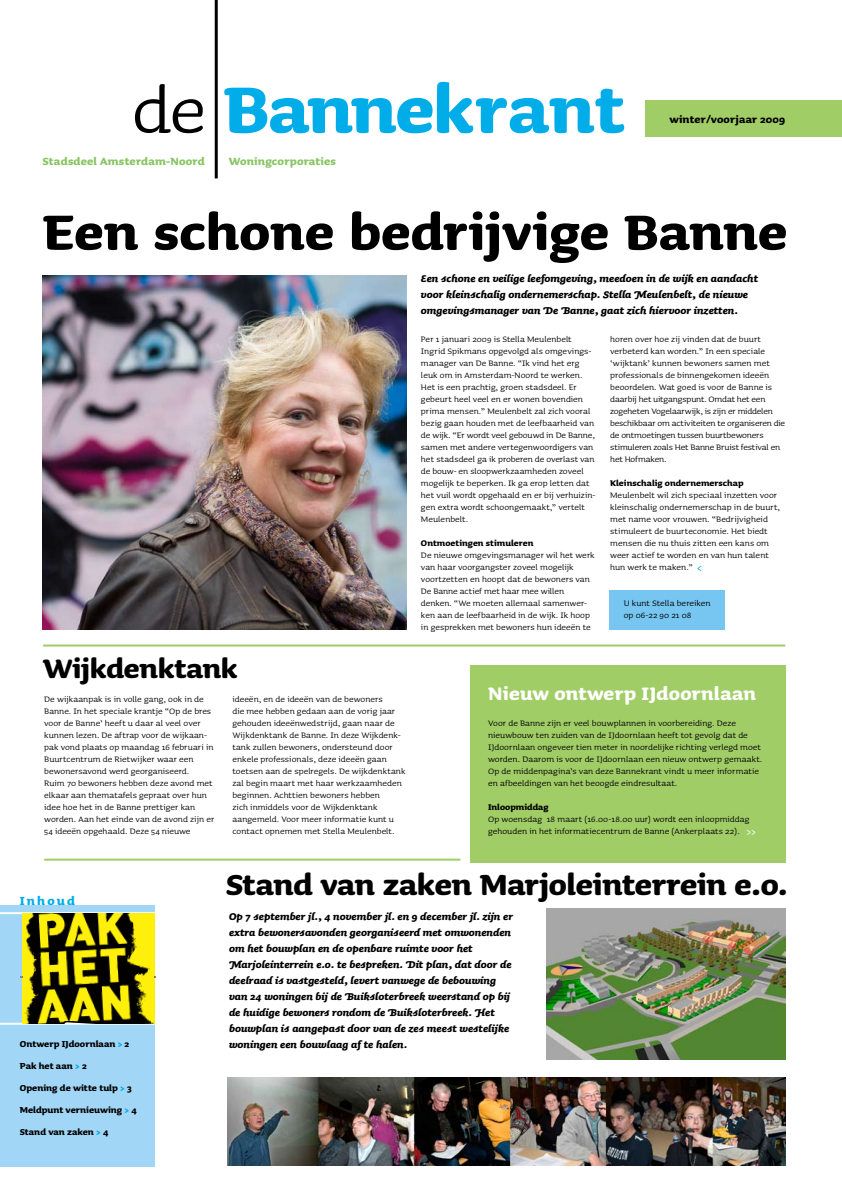
<style>
.page{position:relative;width:842px;height:1191px;background:#fff}
.page>*{position:absolute;margin:0;border:0;box-sizing:border-box;transform-origin:0 0}
.t1{font:700 83.5px "Sauna";letter-spacing:-.015em;color:#00ade9}
.t2{font:700 63px "Sauna";color:#000}
.t3{font:700 37px "Sauna";letter-spacing:-.01em;color:#000}
.t4{font:700 34px "Sauna";letter-spacing:-.005em;color:#000}
.t5{font:700 23px "Sauna";letter-spacing:.015em;color:#fff}
.t6{font:700 15px "Sauna";letter-spacing:.145em;color:#00ade9}
.t7{font:700 13.4px "Sauna";letter-spacing:.015em;color:#89c463}
.t8{font:700 13px "Sauna";letter-spacing:.015em;color:#000}
.t9{font:12.5px/16px "Sauna Bold Italic Swash";color:#000}
.t10{font:700 11px/22px "Sauna";color:#000}
.t11{font:10.5px/12px "Sauna";letter-spacing:.005em;color:#000}
.t12{font:700 10.5px "Sauna";letter-spacing:.005em;color:#000}
.s1{font-weight:400;color:#000}
.s2{font-size:13px;color:#00ade9}
.s3{font-size:13px;color:#fff}
.s4{color:#00ade9}
</style>
<div class="page">
<hr style="left:215px;top:0;width:3px;height:178px;background:#000">
<div style="left:0;top:905px;width:154px;height:261px;background:#a2d6f6"></div>
<div style="left:645px;top:100px;width:197px;height:37px;background:#a1cd67"></div>
<hr style="left:0;top:1022px;width:188px;height:2px;background:#fff">
<hr style="left:0;top:912px;width:188px;height:2px;background:#fff">
<hr style="left:43px;top:644px;width:742px;height:2px;background:#a1cd67">
<div style="left:609px;top:590px;width:116px;height:40px;background:#76c6f1"></div>
<img style="left:228px;top:1077px;width:557px;height:88px">
<img style="left:43px;top:276px;width:364px;height:353px">
<div style="left:470px;top:665px;width:315px;height:197px;background:#a1cd67"></div>
<img style="left:22px;top:914px;width:133px;height:109px">
<svg style="left:62px;top:1020px;width:86px;height:3px"></svg>
<img style="left:547px;top:908px;width:239px;height:151px">
<hr style="left:44px;top:858px;width:416px;height:2px;background:#a1cd67">
<h1 class="t1" style="left:132px;top:65px;width:494px"><span class="s1">de</span> Bannekrant</h1>
<p class="t7" style="left:43px;top:154px;width:164px">Stadsdeel Amsterdam-Noord</p>
<p class="t7" style="left:229px;top:154px;width:109px">Woningcorporaties</p>
<p class="t8" style="left:669px;top:113px;width:117px">winter/voorjaar 2009</p>
<h2 class="t2" style="left:43px;top:199px;width:746px">Een schone bedrijvige Banne</h2>
<p class="t9" style="left:421px;top:270px;width:339px">Een schone en veilige leefomgeving, meedoen in de wijk en aandacht voor kleinschalig ondernemerschap. Stella Meulenbelt, de nieuwe omgevingsmanager van De Banne, gaat zich hiervoor inzetten.</p>
<p class="t11" style="left:421px;top:333px;width:176px">Per 1 januari 2009 is Stella Meulenbelt Ingrid Spikmans opgevolgd als omgevings&shy;manager van De Banne. “Ik vind het erg leuk om in Amsterdam-Noord te werken.<br>Het is een prachtig, groen stadsdeel. Er gebeurt heel veel en er wonen bovendien prima mensen.” Meulenbelt zal zich vooral bezig gaan houden met de leefbaarheid van de wijk. “Er wordt veel gebouwd in De Banne, samen met andere vertegenwoordigers van het stadsdeel ga ik proberen de overlast van de bouw- en sloopwerkzaamheden zoveel mogelijk te beperken. Ik ga erop letten dat het vuil wordt opgehaald en er bij verhuizin&shy;gen extra wordt schoongemaakt,” vertelt Meulenbelt.</p>
<p class="t12" style="left:421px;top:537px;width:114px">Ontmoetingen stimuleren</p>
<p class="t11" style="left:421px;top:549px;width:175px">De nieuwe omgevingsmanager wil het werk van haar voorgangster zoveel mogelijk voortzetten en hoopt dat de bewoners van De Banne actief met haar mee willen denken. “We moeten allemaal samenwer&shy;ken aan de leefbaarheid in de wijk. Ik hoop in gesprekken met bewoners hun ideeën te</p>
<p class="t11" style="left:610px;top:333px;width:176px">horen over hoe zij vinden dat de buurt verbeterd kan worden.” In een speciale ‘wijktank’ kunnen bewoners samen met professionals de binnengekomen ideeën beoordelen. Wat goed is voor de Banne is daarbij het uitgangspunt. Omdat het een zogeheten Vogelaarwijk, is zijn er middelen beschikbaar om activiteiten te organiseren die de ontmoetingen tussen buurtbewoners stimuleren zoals Het Banne Bruist festival en het Hofmaken.</p>
<p class="t12" style="left:610px;top:477px;width:135px">Kleinschalig ondernemerschap</p>
<p class="t11" style="left:610px;top:489px;width:171px">Meulenbelt wil zich speciaal inzetten voor kleinschalig ondernemerschap in de buurt, met name voor vrouwen. “Bedrijvigheid stimuleert de buurteconomie. Het biedt mensen die nu thuis zitten een kans om weer actief te worden en van hun talent hun werk te maken.” <span class="s2">&lt;</span></p>
<p class="t11" style="left:624px;top:597px;width:88px">U kunt Stella bereiken op 06-22 90 21 08</p>
<h3 class="t4" style="left:43px;top:650px;width:196px">Wijkdenktank</h3>
<p class="t11" style="left:44px;top:693px;width:172px">De wijkaanpak is in volle gang, ook in de Banne. In het speciale krantje “Op de bres voor de Banne’ heeft u daar al veel over kunnen lezen. De aftrap voor de wijkaan&shy;pak vond plaats op maandag 16 februari in Buurtcentrum de Rietwijker waar een bewonersavond werd georganiseerd.<br>Ruim 70 bewoners hebben deze avond met elkaar aan thematafels gepraat over hun idee hoe het in de Banne prettiger kan worden. Aan het einde van de avond zijn er 54 ideeën opgehaald. Deze 54 nieuwe</p>
<p class="t11" style="left:232px;top:693px;width:174px">ideeën, en de ideeën van de bewoners<br>die mee hebben gedaan aan de vorig jaar gehouden ideeënwedstrijd, gaan naar de Wijkdenktank de Banne. In deze Wijkdenk&shy;tank zullen bewoners, ondersteund door enkele professionals, deze ideeën gaan toetsen aan de spelregels. De wijkdenktank zal begin maart met haar werkzaamheden beginnen. Achttien bewoners hebben<br>zich inmiddels voor de Wijkdenktank aangemeld. Voor meer informatie kunt u contact opnemen met Stella Meulenbelt.</p>
<h3 class="t5" style="left:488px;top:681px;width:269px">Nieuw ontwerp IJdoornlaan</h3>
<p class="t11" style="left:488px;top:717px;width:275px">Voor de Banne zijn er veel bouwplannen in voorbereiding. Deze nieuwbouw ten zuiden van de IJdoornlaan heeft tot gevolg dat de IJdoornlaan ongeveer tien meter in noordelijke richting verlegd moet worden. Daarom is voor de IJdoornlaan een nieuw ontwerp gemaakt.<br>Op de middenpagina’s van deze Bannekrant vindt u meer informatie en afbeeldingen van het beoogde eindresultaat.</p>
<p class="t12" style="left:488px;top:801px;width:62px">Inloopmiddag</p>
<p class="t11" style="left:488px;top:813px;width:269px">Op woensdag 18 maart (16.00-18.00 uur) wordt een inloopmiddag gehouden in het informatiecentrum de Banne (Ankerplaats 22). <span class="s3">&gt;&gt;</span></p>
<h3 class="t6" style="left:20px;top:893px;width:57px">Inhoud</h3>
<p class="t10" style="left:20px;top:1032px;width:118px">Ontwerp IJdoornlaan <span class="s4">&gt;</span> 2<br>Pak het aan <span class="s4">&gt;</span> 2<br>Opening de witte tulp <span class="s4">&gt;</span> 3<br>Meldpunt vernieuwing <span class="s4">&gt;</span> 4<br>Stand van zaken <span class="s4">&gt;</span> 4</p>
<h3 class="t3" style="left:226px;top:864px;width:564px">Stand van zaken Marjoleinterrein e.o.</h3>
<p class="t9" style="left:229px;top:908px;width:285px">Op 7 september jl., 4 november jl. en 9 december jl. zijn er extra bewonersavonden georganiseerd met omwonenden om het bouwplan en de openbare ruimte voor het Marjoleinterrein e.o. te bespreken. Dit plan, dat door de deelraad is vastgesteld, levert vanwege de bebouwing van 24 woningen bij de Buiksloterbreek weerstand op bij de huidige bewoners rondom de Buiksloterbreek. Het bouwplan is aangepast door van de zes meest westelijke woningen een bouwlaag af te halen.</p>
</div>
